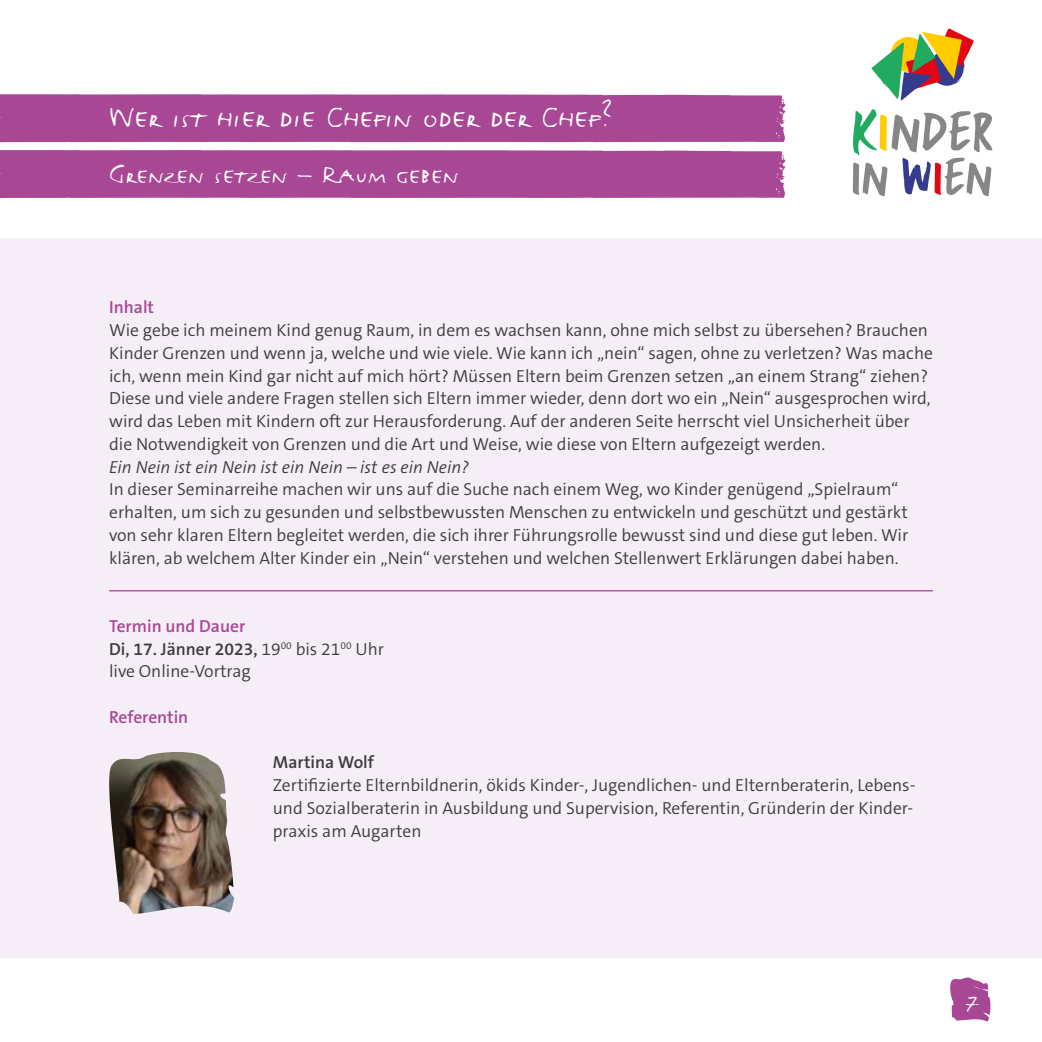
<style>
.page{position:relative;width:1042px;height:1042px;background:#fff}
.page>*{position:absolute;margin:0;border:0;box-sizing:border-box;transform-origin:0 0}
.t1{font:500 43.75px "FF Justlefthand Caps";letter-spacing:-.02em;color:#fff}
.t2{font:500 36.75px "FF Justlefthand Caps";letter-spacing:-.01em;color:#fff}
.t3{font:500 31.5px "FF Justlefthand Caps";color:#fff}
.t4{font:300 17.5px/22.8px "The Sans C5";color:#3c3c3b}
.t5{font:600 17.5px/22.8px "The Sans B W6";color:#3c3c3b}
.t6{font:italic 300 17.5px "The Sans B W4";color:#3c3c3b}
.t7{font:600 17.5px "The Sans B W6";color:#a84895}
.s1{color:#a84895}
.s2{font-family:"The Sans C5";font-weight:300}
</style>
<div class="page">
<div style="left:0;top:238px;width:1042px;height:719px;background:#f5eef7"></div>
<svg style="left:950px;top:977px;width:41px;height:44px;background:#b769a8"></svg>
<div style="left:0;top:94px;width:786px;height:48px;background:#a84895"></div>
<svg style="left:871px;top:28px;width:102px;height:73px"></svg>
<svg style="left:853px;top:109px;width:139px;height:87px"></svg>
<img style="left:109px;top:752px;width:125px;height:162px">
<hr style="left:109px;top:590px;width:824px;height:1px;background:#a84895">
<div style="left:0;top:150px;width:786px;height:48px;background:#a84895"></div>
<h1 class="t1" style="left:109px;top:91px;width:505px">Wer ist hier die Chefin oder der Chef?</h1>
<h2 class="t2" style="left:109px;top:152px;width:351px">Grenzen setzen – Raum geben</h2>
<p class="t7" style="left:109px;top:296px;width:46px">Inhalt</p>
<p class="t4" style="left:109px;top:319px;width:825px">Wie gebe ich meinem Kind genug Raum, in dem es wachsen kann, ohne mich selbst zu übersehen? Brauchen Kinder Grenzen und wenn ja, welche und wie viele. Wie kann ich „nein“ sagen, ohne zu verletzen? Was mache ich, wenn mein Kind gar nicht auf mich hört? Müssen Eltern beim Grenzen setzen „an einem Strang“ ziehen?<br>Diese und viele andere Fragen stellen sich Eltern immer wieder, denn dort wo ein „Nein“ ausgesprochen wird, wird das Leben mit Kindern oft zur Herausforderung. Auf der anderen Seite herrscht viel Unsicherheit über die Notwendigkeit von Grenzen und die Art und Weise, wie diese von Eltern aufgezeigt werden.</p>
<p class="t6" style="left:109px;top:456px;width:361px">Ein Nein ist ein Nein ist ein Nein – ist es ein Nein?</p>
<p class="t4" style="left:109px;top:478px;width:800px">In dieser Seminarreihe machen wir uns auf die Suche nach einem Weg, wo Kinder genügend „Spielraum“ erhalten, um sich zu gesunden und selbstbewussten Menschen zu entwickeln und geschützt und gestärkt von sehr klaren Eltern begleitet werden, die sich ihrer Führungsrolle bewusst sind und diese gut leben. Wir klären, ab welchem Alter Kinder ein „Nein“ verstehen und welchen Stellenwert Erklärungen dabei haben.</p>
<p class="t5" style="left:109px;top:615px;width:276px"><span class="s1">Termin und Dauer<br></span>Di, 17. Jänner 2023, <span class="s2">19</span><sup>00</sup> <span class="s2">bis 21</span><sup>00</sup> <span class="s2">Uhr</span></p>
<p class="t4" style="left:109px;top:660px;width:143px">live Online-Vortrag</p>
<p class="t7" style="left:109px;top:706px;width:81px">Referentin</p>
<p class="t5" style="left:273px;top:751px;width:103px">Martina Wolf</p>
<p class="t4" style="left:273px;top:774px;width:644px">Zertifizierte Elternbildnerin, ökids Kinder-, Jugendlichen- und Elternberaterin, Lebens&shy;und Sozialberaterin in Ausbildung und Supervision, Referentin, Gründerin der Kinder&shy;praxis am Augarten</p>
<h3 class="t3" style="left:966px;top:981px;width:14px">7</h3>
</div>
